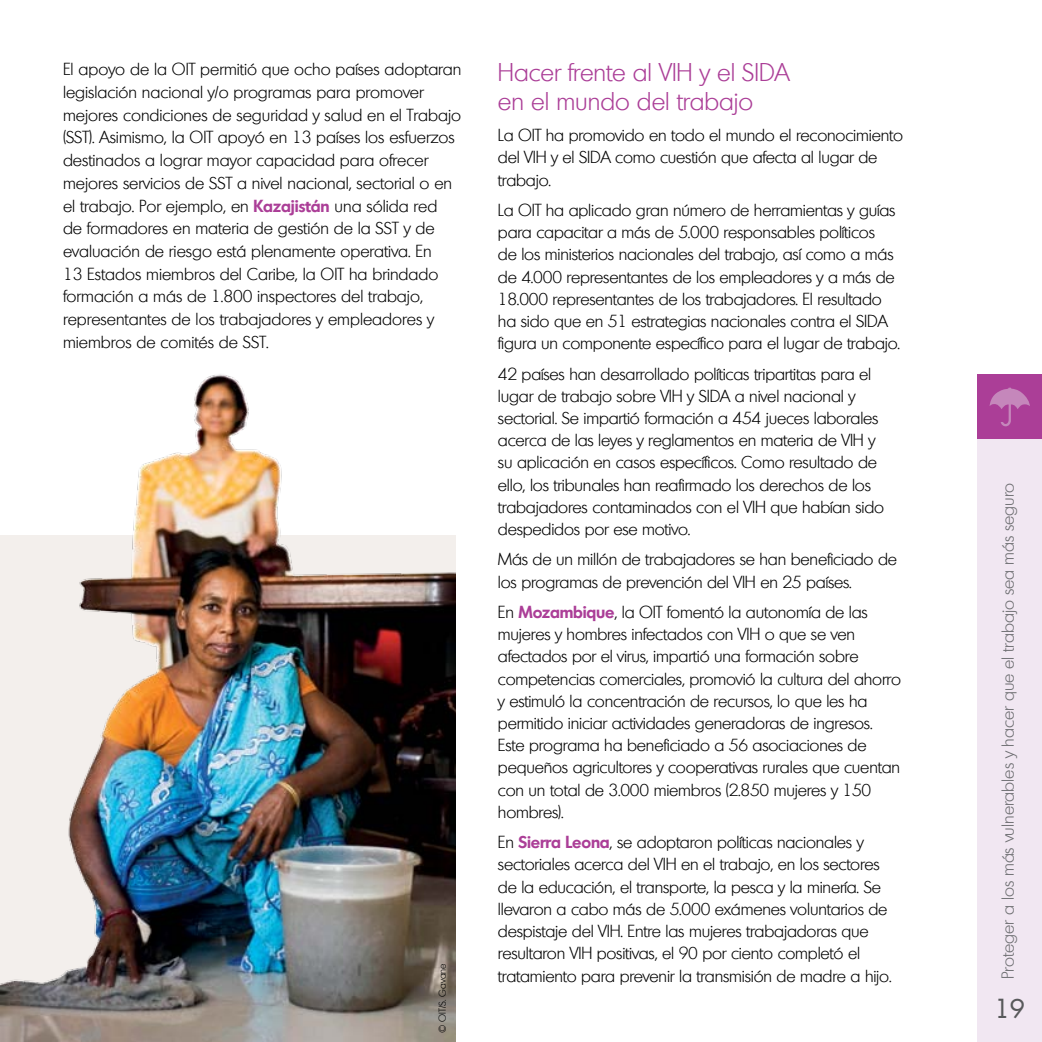
<style>
.page{position:relative;width:1042px;height:1042px;background:#fff}
.page>*{position:absolute;margin:0;border:0;box-sizing:border-box;transform-origin:0 0}
.t1{font:26.25px "Montreal";color:#58595b}
.t2{font:300 24.5px/29.4px "Montreal";color:#ab3e97}
.t3{font:300 16.62px/22.2px "Montreal";letter-spacing:-.01em;color:#000}
.t4{font:300 16.62px "Montreal";color:#6d6e71}
.t5{font:300 9.62px "Montreal";color:#000}
.s1{font-weight:600;color:#ab3e97}
</style>
<div class="page">
<div style="left:977px;top:439px;width:65px;height:603px;background:#f1e7f2"></div>
<div style="left:977px;top:375px;width:65px;height:64px;background:#ab3e97"></div>
<svg style="left:989px;top:388px;width:41px;height:38px"></svg>
<img style="left:0;top:374px;width:456px;height:668px">
<p class="t3" style="left:63px;top:58px;width:400px;line-height:22.8px">El apoyo de la OIT permitió que ocho países adoptaran legislación nacional y/o programas para promover mejores condiciones de seguridad y salud en el Trabajo (SST). Asimismo, la OIT apoyó en 13 países los esfuerzos destinados a lograr mayor capacidad para ofrecer mejores servicios de SST a nivel nacional, sectorial o en el trabajo. Por ejemplo, en <span class="s1">Kazajistán</span> una sólida red<br>de formadores en materia de gestión de la SST y de evaluación de riesgo está plenamente operativa. En<br>13 Estados miembros del Caribe, la OIT ha brindado formación a más de 1.800 inspectores del trabajo, representantes de los trabajadores y empleadores y miembros de comités de SST.</p>
<h2 class="t2" style="left:498px;top:57px;width:293px">Hacer frente al VIH y el SIDA en el mundo del trabajo</h2>
<p class="t3" style="left:498px;top:124px;width:406px">La OIT ha promovido en todo el mundo el reconocimiento del VIH y el SIDA como cuestión que afecta al lugar de trabajo.</p>
<p class="t3" style="left:498px;top:199px;width:404px">La OIT ha aplicado gran número de herramientas y guías para capacitar a más de 5.000 responsables políticos<br>de los ministerios nacionales del trabajo, así como a más de 4.000 representantes de los empleadores y a más de 18.000 representantes de los trabajadores. El resultado ha sido que en 51 estrategias nacionales contra el SIDA figura un componente específico para el lugar de trabajo.</p>
<p class="t3" style="left:498px;top:362px;width:388px">42 países han desarrollado políticas tripartitas para el lugar de trabajo sobre VIH y SIDA a nivel nacional y sectorial. Se impartió formación a 454 jueces laborales acerca de las leyes y reglamentos en materia de VIH y su aplicación en casos específicos. Como resultado de ello, los tribunales han reafirmado los derechos de los trabajadores contaminados con el VIH que habían sido despedidos por ese motivo.</p>
<p class="t3" style="left:498px;top:548px;width:401px">Más de un millón de trabajadores se han beneficiado de los programas de prevención del VIH en 25 países.</p>
<p class="t3" style="left:498px;top:601px;width:405px">En <span class="s1">Mozambique</span>, la OIT fomentó la autonomía de las mujeres y hombres infectados con VIH o que se ven afectados por el virus, impartió una formación sobre competencias comerciales, promovió la cultura del ahorro y estimuló la concentración de recursos, lo que les ha permitido iniciar actividades generadoras de ingresos.<br>Este programa ha beneficiado a 56 asociaciones de pequeños agricultores y cooperativas rurales que cuentan con un total de 3.000 miembros (2.850 mujeres y 150 hombres).</p>
<p class="t3" style="left:498px;top:831px;width:395px">En <span class="s1">Sierra Leona</span>, se adoptaron políticas nacionales y sectoriales acerca del VIH en el trabajo, en los sectores de la educación, el transporte, la pesca y la minería. Se llevaron a cabo más de 5.000 exámenes voluntarios de despistaje del VIH. Entre las mujeres trabajadoras que resultaron VIH positivas, el 90 por ciento completó el tratamiento para prevenir la transmisión de madre a hijo.</p>
<p class="t5" style="left:437px;top:1033px;width:72px;rotate:-90deg">© OIT/S. Gavane</p>
<p class="t4" style="left:997px;top:979px;width:498px;rotate:-90deg">Proteger a los más vulnerables y hacer que el trabajo sea más seguro</p>
<h1 class="t1" style="left:994px;top:991px;width:32px">19</h1>
</div>
